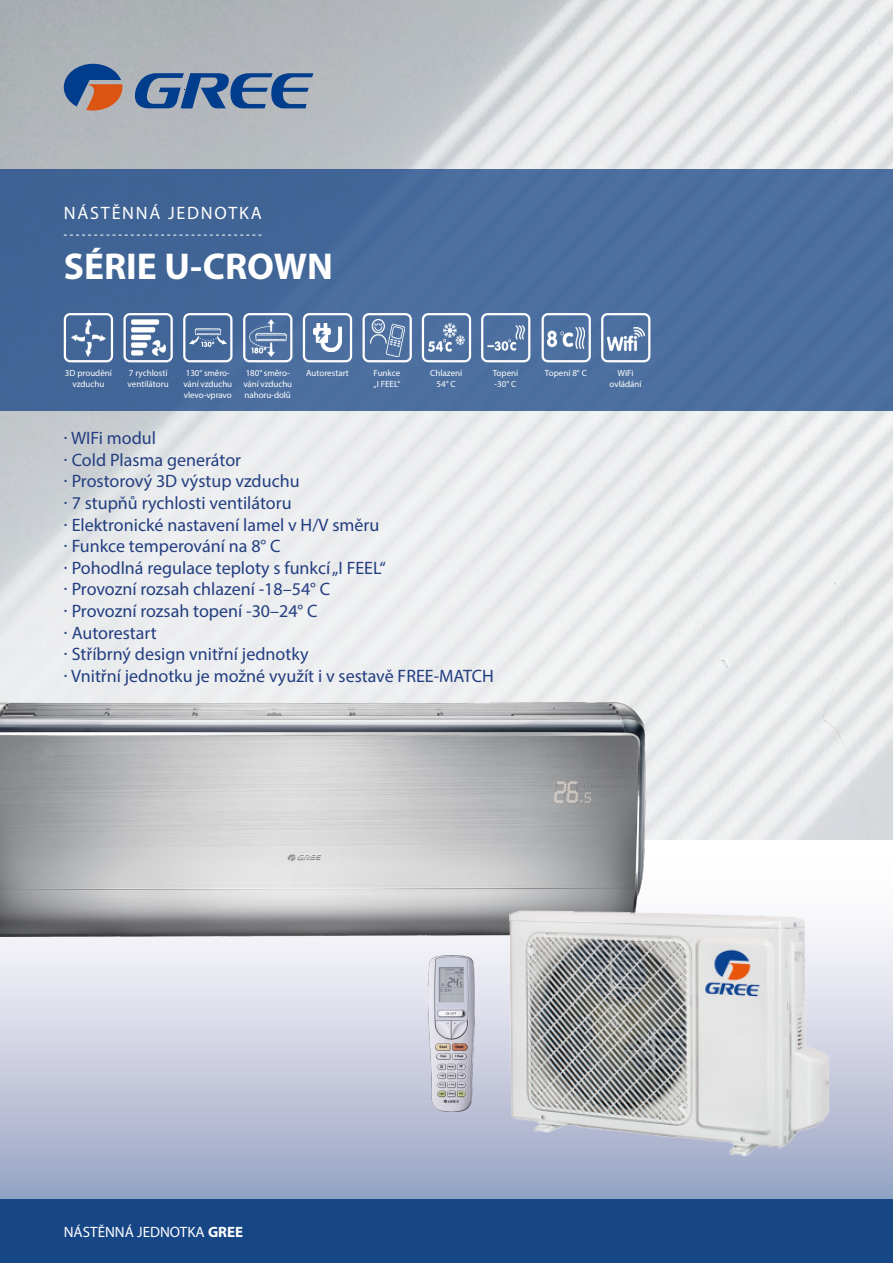
<style>
.page{position:relative;width:893px;height:1263px;background:#fff}
.page>*{position:absolute;margin:0;border:0;box-sizing:border-box;transform-origin:0 0}
.t1{font:700 37.5px "Myriad Pro";color:#fff}
.t2{font:18px "Myriad Pro";color:#233e81}
.t3{font:18px "Myriad Pro";letter-spacing:.1em;color:#fff}
.t4{font:15px "Myriad Pro";color:#fff}
.t5{font:9px/10.8px "Myriad Pro";letter-spacing:-.005em;color:#fff}
.s1{font-weight:700}
</style>
<div class="page">
<svg style="left:0;top:839px;width:893px;height:360px"></svg>
<img style="left:0;top:0;width:893px;height:839px">
<div style="left:0;top:169px;width:893px;height:241px;background:#4a6d9e"></div>
<div style="left:0;top:1199px;width:893px;height:64px;background:#174686"></div>
<svg style="left:64px;top:235px;width:197px;height:1px"></svg>
<img style="left:429px;top:955px;width:45px;height:156px">
<svg style="left:64px;top:64px;width:58px;height:47px;background:#746c7d"></svg>
<svg style="left:135px;top:73px;width:178px;height:36px;background:#5a7aa3"></svg>
<img style="left:0;top:702px;width:645px;height:234px">
<img style="left:509px;top:910px;width:320px;height:247px">
<div style="left:363px;top:313px;width:49px;height:49px;border:2px solid #fff;border-radius:5px"></div>
<img style="left:370px;top:319px;width:34px;height:37px">
<div style="left:422px;top:313px;width:49px;height:49px;border:2px solid #fff;border-radius:5px"></div>
<img style="left:428px;top:324px;width:37px;height:27px">
<div style="left:481px;top:313px;width:49px;height:49px;border:2px solid #fff;border-radius:5px"></div>
<img style="left:487px;top:325px;width:37px;height:25px">
<div style="left:601px;top:313px;width:49px;height:49px;border:2px solid #fff;border-radius:5px"></div>
<img style="left:607px;top:327px;width:37px;height:23px">
<div style="left:303px;top:313px;width:49px;height:49px;border:2px solid #fff;border-radius:5px"></div>
<img style="left:314px;top:324px;width:27px;height:28px">
<img style="left:71px;top:319px;width:34px;height:37px">
<div style="left:64px;top:313px;width:49px;height:49px;border:2px solid #fff;border-radius:5px"></div>
<img style="left:131px;top:319px;width:34px;height:37px">
<div style="left:123px;top:313px;width:50px;height:49px;border:2px solid #fff;border-radius:5px"></div>
<img style="left:189px;top:329px;width:37px;height:18px">
<div style="left:183px;top:313px;width:49px;height:49px;border:2px solid #fff;border-radius:5px"></div>
<img style="left:249px;top:319px;width:37px;height:37px">
<div style="left:243px;top:313px;width:49px;height:49px;border:2px solid #fff;border-radius:5px"></div>
<div style="left:542px;top:313px;width:49px;height:49px;border:2px solid #fff;border-radius:5px"></div>
<img style="left:548px;top:327px;width:37px;height:21px">
<p class="t3" style="left:64px;top:202px;width:200px">NÁSTĚNNÁ JEDNOTKA</p>
<p class="t1" style="left:64px;top:242px;width:271px">SÉRIE U-CROWN</p>
<p class="t5" style="left:65px;top:367px;width:49px">3D proudění</p>
<p class="t5" style="left:306px;top:367px;width:44px">Autorestart</p>
<p class="t5" style="left:72px;top:378px;width:34px">vzduchu</p>
<p class="t5" style="left:128px;top:367px;width:42px">7 rychlostí ventilátoru</p>
<p class="t5" style="left:183px;top:367px;width:50px">130° směro&shy;vání vzduchu vlevo-vpravo</p>
<p class="t5" style="left:243px;top:367px;width:50px">180° směro&shy;vání vzduchu nahoru-dolů</p>
<p class="t5" style="left:545px;top:367px;width:44px">Topení 8° C</p>
<p class="t5" style="left:374px;top:367px;width:28px">Funkce</p>
<p class="t5" style="left:373px;top:378px;width:28px">„I FEEL“</p>
<p class="t5" style="left:430px;top:367px;width:34px;text-align:center">Chlazení<br>54° C</p>
<p class="t5" style="left:493px;top:367px;width:27px">Topení -30° C</p>
<p class="t5" style="left:618px;top:367px;width:17px">WiFi</p>
<p class="t5" style="left:609px;top:378px;width:34px">ovládání</p>
<p class="t2" style="left:64px;top:427px;width:94px">· WIFi modul</p>
<p class="t2" style="left:64px;top:449px;width:179px">· Cold Plasma generátor</p>
<p class="t2" style="left:64px;top:470px;width:237px">· Prostorový 3D výstup vzduchu</p>
<p class="t2" style="left:64px;top:492px;width:229px">· 7 stupňů rychlosti ventilátoru</p>
<p class="t2" style="left:64px;top:513px;width:317px">· Elektronické nastavení lamel v H/V směru</p>
<p class="t2" style="left:64px;top:535px;width:218px">· Funkce temperování na 8° C</p>
<p class="t2" style="left:64px;top:557px;width:323px">· Pohodlná regulace teploty s funkcí „I FEEL“</p>
<p class="t2" style="left:64px;top:578px;width:268px">· Provozní rozsah chlazení -18–54° C</p>
<p class="t2" style="left:64px;top:600px;width:255px">· Provozní rozsah topení -30–24° C</p>
<p class="t2" style="left:64px;top:621px;width:94px">· Autorestart</p>
<p class="t2" style="left:64px;top:643px;width:246px">· Stříbrný design vnitřní jednotky</p>
<p class="t2" style="left:64px;top:665px;width:431px">· Vnitřní jednotku je možné využít i v sestavě FREE-MATCH</p>
<p class="t4" style="left:64px;top:1223px;width:181px">NÁSTĚNNÁ JEDNOTKA <span class="s1">GREE</span></p>
</div>
